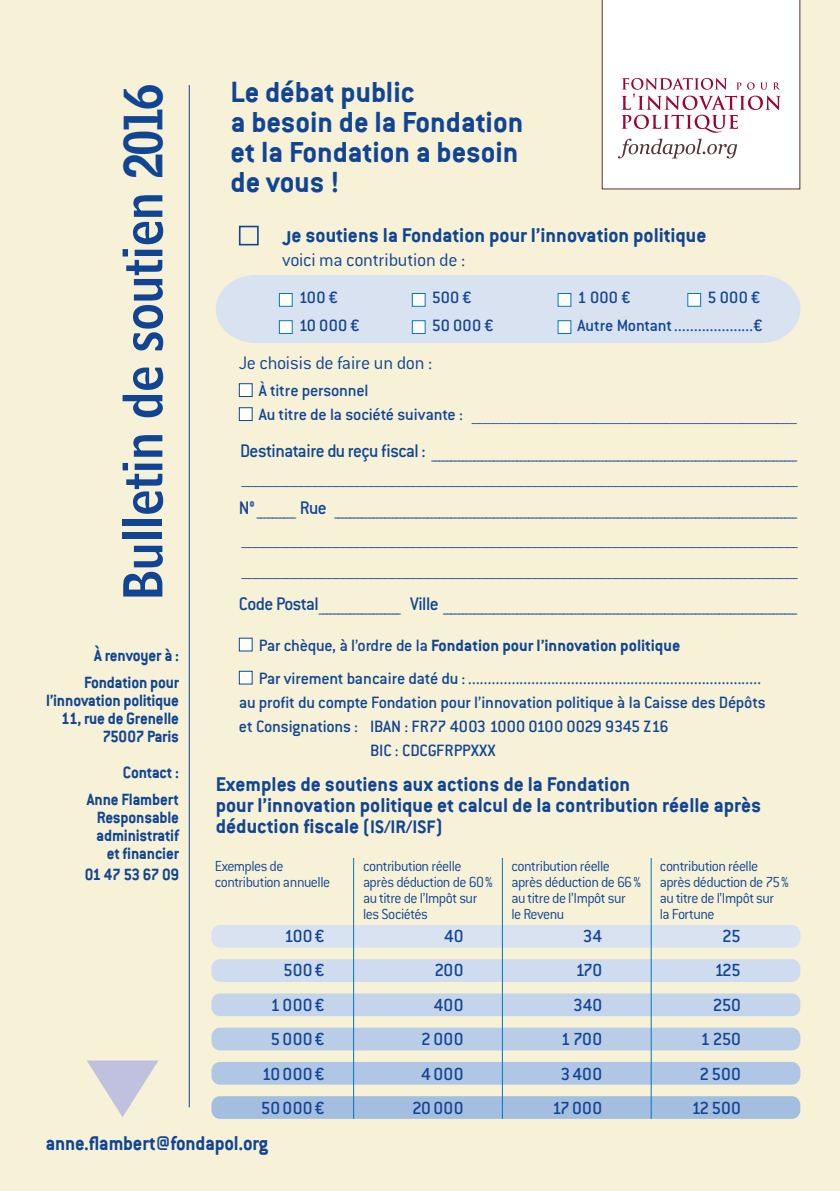
<style>
.page{position:relative;width:840px;height:1191px;background:#fff}
.page>*{position:absolute;margin:0;border:0;box-sizing:border-box;transform-origin:0 0}
.t1{font:52.8px "Bell Centennial Std Name Num";letter-spacing:-.01em;color:#114594;scale:.95 1}
.t2{font:700 32px/30px "Conduit ITC";color:#114594}
.t3{font:700 22px/20.8px "Conduit ITC";color:#114594}
.t4{font:700 22px "Conduit ITC";color:#114594;scale:.95 1}
.t5{font:500 20px "Conduit ITC Std";letter-spacing:-.03em;color:#114594}
.t6{font:300 20px "Conduit ITC Std";letter-spacing:-.015em;color:#114594}
.t7{font:500 20px "Conduit ITC Std";color:#0079bc}
.t8{font:500 19.2px/34.4px "Conduit ITC Std";letter-spacing:.015em;color:#114594;text-align:right}
.t9{font:500 19.2px/34.4px "Conduit ITC Std";letter-spacing:-.005em;color:#114594;text-align:right}
.t10{font:500 19.2px/34.4px "Conduit ITC Std";letter-spacing:-.015em;color:#114594;text-align:right}
.t11{font:500 18px/24px "Conduit ITC Std";letter-spacing:-.01em;color:#114594}
.t12{font:700 18px/18px "Conduit ITC";letter-spacing:-.01em;color:#114594;text-align:center;scale:.95 1}
.t13{font:700 18px "Conduit ITC";letter-spacing:-.01em;color:#114594}
.t14{font:500 18px "Conduit ITC Std";color:#0079bc}
.t15{font:300 16px/16px "Conduit ITC Std";letter-spacing:-.035em;color:#114594}
.s1{font-family:"Conduit ITC Std";font-weight:500}
.s2{font-size:20px}
</style>
<div class="page">
<div style="left:0;top:0;width:839px;height:1191px;background:#f6f1d7"></div>
<div style="left:216px;top:275px;width:583px;height:68px;background:#d9e2f1"></div>
<div style="left:211px;top:1096px;width:588px;height:22px;background:#a4bee0;border-radius:9px"></div>
<div style="left:211px;top:925px;width:588px;height:22px;background:#d9e2f1;border-radius:9px"></div>
<div style="left:211px;top:993px;width:588px;height:23px;background:#c4d4eb;border-radius:9px"></div>
<div style="left:211px;top:959px;width:588px;height:23px;background:#cfdbee;border-radius:9px"></div>
<div style="left:211px;top:1062px;width:588px;height:22px;background:#afc6e4;border-radius:9px"></div>
<div style="left:211px;top:1027px;width:588px;height:23px;background:#bacde7;border-radius:9px"></div>
<hr style="left:353px;top:858px;width:1px;height:260px;background:#0079bc">
<hr style="left:650px;top:858px;width:1px;height:260px;background:#0079bc">
<hr style="left:501px;top:858px;width:1px;height:260px;background:#0079bc">
<div style="left:239px;top:226px;width:19px;height:19px;border:2px solid #114594"></div>
<div style="left:279px;top:293px;width:13px;height:14px;background:#fff;border:1px solid #0079bc"></div>
<div style="left:411px;top:293px;width:14px;height:14px;background:#fff;border:1px solid #0079bc"></div>
<div style="left:557px;top:293px;width:14px;height:14px;background:#fff;border:1px solid #0079bc"></div>
<div style="left:687px;top:293px;width:13px;height:14px;background:#fff;border:1px solid #0079bc"></div>
<div style="left:279px;top:320px;width:13px;height:14px;background:#fff;border:1px solid #0079bc"></div>
<div style="left:411px;top:320px;width:14px;height:14px;background:#fff;border:1px solid #0079bc"></div>
<div style="left:557px;top:320px;width:14px;height:14px;background:#fff;border:1px solid #0079bc"></div>
<div style="left:239px;top:383px;width:13px;height:14px;background:#fff;border:1px solid #114594"></div>
<div style="left:239px;top:407px;width:13px;height:14px;background:#fff;border:1px solid #114594"></div>
<div style="left:239px;top:638px;width:13px;height:13px;background:#fff;border:1px solid #114594"></div>
<div style="left:239px;top:671px;width:13px;height:13px;background:#fff;border:1px solid #114594"></div>
<hr style="left:189px;top:85px;width:1px;height:1022px;background:#114594">
<svg style="left:87px;top:1060px;width:71px;height:57px"></svg>
<svg style="left:601px;top:0;width:198px;height:189px;background:#f7f1f2"></svg>
<h1 class="t1" style="left:110px;top:600px;width:545px;rotate:-90deg">Bulletin de soutien 2016</h1>
<p class="t12" style="left:84px;top:641px;width:101px;line-height:27px">à renvoyer à :<br>Fondation pour</p>
<p class="t12" style="left:46px;top:691px;width:141px;text-align:right">l’innovation politique<br>11, rue de Grenelle<br>75007 Paris</p>
<p class="t12" style="left:87px;top:758px;width:98px;line-height:27px;text-align:right">Contact :<br>Anne Flambert</p>
<p class="t12" style="left:96px;top:808px;width:89px">Responsable administratif et financier</p>
<p class="t12" style="left:85px;top:864px;width:101px">01 47 53 67 09</p>
<h2 class="t2" style="left:230px;top:76px;width:294px">Le débat public<br>a besoin de la Fondation et la Fondation a besoin de vous !</h2>
<p class="t3" style="left:282px;top:225px;width:425px">Je soutiens la Fondation pour l’innovation politique</p>
<p class="t6" style="left:282px;top:249px;width:184px">voici ma contribution de :</p>
<p class="t11" style="left:299px;top:286px;width:40px">100 €</p>
<p class="t11" style="left:431px;top:286px;width:41px">500 €</p>
<p class="t11" style="left:577px;top:286px;width:54px">1 000 €</p>
<p class="t11" style="left:707px;top:286px;width:54px">5 000 €</p>
<p class="t11" style="left:299px;top:313px;width:62px">10 000 €</p>
<p class="t11" style="left:431px;top:313px;width:63px">50 000 €</p>
<p class="t11" style="left:577px;top:313px;width:186px">Autre Montant....................€</p>
<p class="t6" style="left:239px;top:351px;width:195px">Je choisis de faire un don :</p>
<p class="t11" style="left:259px;top:378px;width:539px">à titre personnel<br>Au titre de la société suivante : __________________________________________________________________________________</p>
<p class="t5" style="left:240px;top:439px;width:558px">Destinataire du reçu fiscal : ______________________________________________________________________________________________</p>
<p class="t11" style="left:241px;top:465px;width:557px">_______________________________________________________________________________________________________________________________________________________________</p>
<p class="t5" style="left:239px;top:496px;width:559px">N°__________ Rue _______________________________________________________________________________________________________________________</p>
<p class="t11" style="left:241px;top:522px;width:557px;line-height:31.4px">_______________________________________________________________________________________________________________________________________________________________ _______________________________________________________________________________________________________________________________________________________________</p>
<p class="t5" style="left:239px;top:593px;width:559px">Code Postal_____________________ Ville ___________________________________________________________________________________________</p>
<p class="t13" style="left:259px;top:635px;width:422px"><span class="s1">Par chèque, à l’ordre de la</span> Fondation pour l’innovation politique</p>
<p class="t11" style="left:259px;top:667px;width:503px">Par virement bancaire daté du : ..........................................................................</p>
<p class="t11" style="left:239px;top:691px;width:528px">au profit du compte Fondation pour l’innovation politique à la Caisse des Dépôts</p>
<p class="t11" style="left:239px;top:715px;width:431px">et Consignations : IBAN : FR77 4003 1000 0100 0029 9345 Z16</p>
<p class="t11" style="left:370px;top:739px;width:127px">BIC : CDCGFRPPXXX</p>
<p class="t7" style="left:462px;top:439px;width:10px">__</p>
<p class="t7" style="left:590px;top:439px;width:10px">__</p>
<p class="t7" style="left:722px;top:439px;width:10px">__</p>
<p class="t14" style="left:301px;top:467px;width:9px">__</p>
<p class="t14" style="left:416px;top:467px;width:9px">__</p>
<p class="t14" style="left:535px;top:467px;width:9px">__</p>
<p class="t14" style="left:650px;top:467px;width:9px">__</p>
<p class="t14" style="left:765px;top:467px;width:9px">__</p>
<p class="t7" style="left:334px;top:496px;width:10px">__</p>
<p class="t7" style="left:462px;top:496px;width:10px">__</p>
<p class="t7" style="left:590px;top:496px;width:10px">__</p>
<p class="t7" style="left:722px;top:496px;width:10px">__</p>
<p class="t14" style="left:301px;top:528px;width:9px">__</p>
<p class="t14" style="left:416px;top:528px;width:9px">__</p>
<p class="t14" style="left:535px;top:528px;width:9px">__</p>
<p class="t14" style="left:650px;top:528px;width:9px">__</p>
<p class="t14" style="left:765px;top:528px;width:9px">__</p>
<p class="t14" style="left:301px;top:559px;width:9px">__</p>
<p class="t14" style="left:416px;top:559px;width:9px">__</p>
<p class="t14" style="left:535px;top:559px;width:9px">__</p>
<p class="t14" style="left:650px;top:559px;width:9px">__</p>
<p class="t14" style="left:765px;top:559px;width:9px">__</p>
<p class="t7" style="left:334px;top:593px;width:10px">__</p>
<p class="t7" style="left:462px;top:593px;width:10px">__</p>
<p class="t7" style="left:590px;top:593px;width:10px">__</p>
<p class="t7" style="left:718px;top:593px;width:14px">___</p>
<p class="t3" style="left:216px;top:773px;width:547px">Exemples de soutiens aux actions de la Fondation<br>pour l’innovation politique et calcul de la contribution réelle après déduction fiscale <span class="s2">(IS/IR/ISF)</span></p>
<p class="t15" style="left:214px;top:858px;width:117px">Exemples de contribution annuelle</p>
<p class="t15" style="left:363px;top:858px;width:131px">contribution réelle après déduction de 60% au titre de l’Impôt sur les Sociétés</p>
<p class="t15" style="left:511px;top:858px;width:131px">contribution réelle après déduction de 66% au titre de l’Impôt sur<br>le Revenu</p>
<p class="t15" style="left:659px;top:858px;width:130px">contribution réelle après déduction de 75% au titre de l’Impôt sur<br>la Fortune</p>
<p class="t8" style="left:261px;top:918px;width:65px">100€<br>500€<br>1000€<br>5000€<br>10000€<br>50000€</p>
<p class="t8" style="left:412px;top:918px;width:53px">40<br>200<br>400<br>2000<br>4000<br>20000</p>
<p class="t9" style="left:552px;top:918px;width:51px">34<br>170<br>340<br>1700<br>3400<br>17000</p>
<p class="t10" style="left:691px;top:918px;width:51px">25<br>125<br>250<br>1250<br>2500<br>12500</p>
<p class="t4" style="left:45px;top:1129px;width:236px">anne.flambert@fondapol.org</p>
</div>
